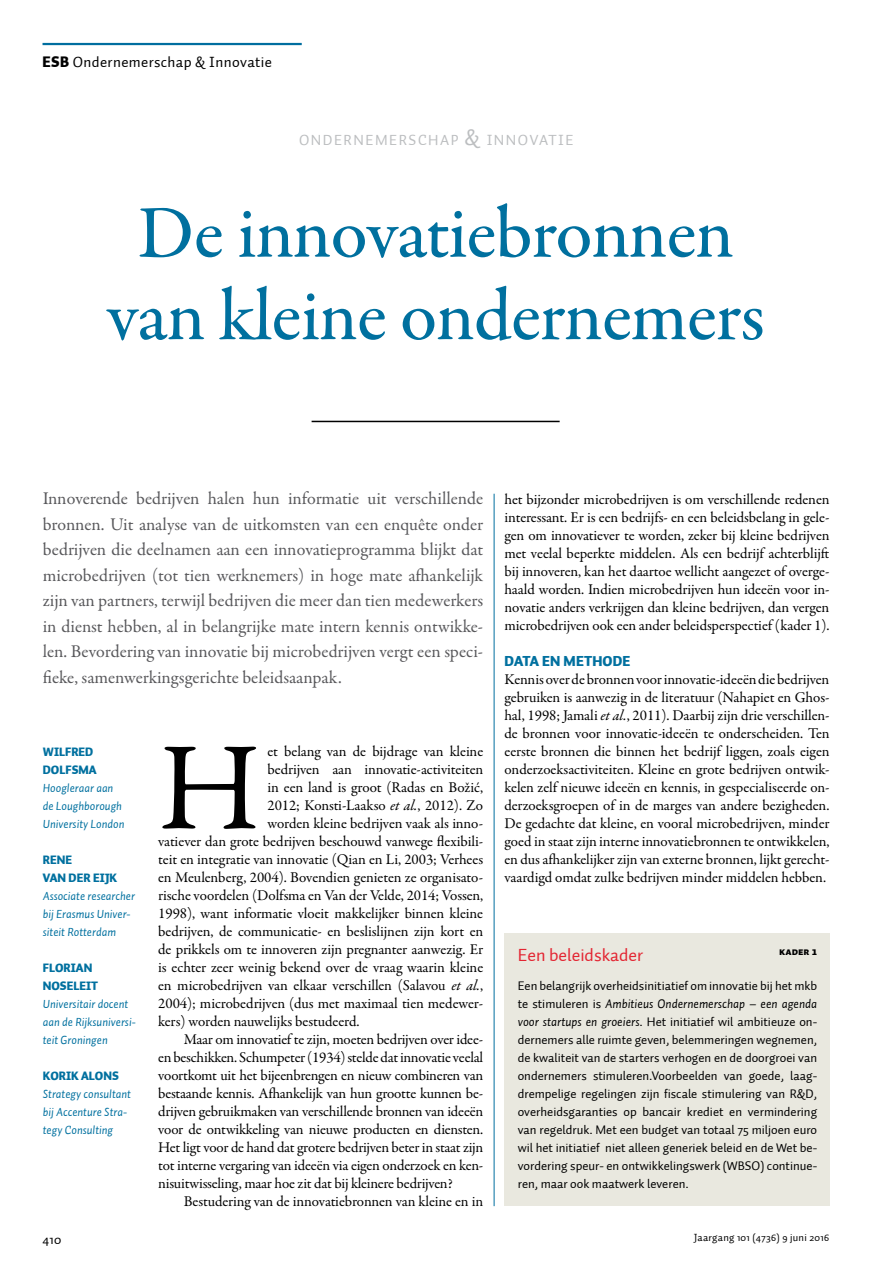
<style>
.page{position:relative;width:893px;height:1263px;background:#fff}
.page>*{position:absolute;margin:0;border:0;box-sizing:border-box;transform-origin:0 0}
.t1{font:126.15px "Garamond Premr Pro";color:#000}
.t2{font:500 75px/82.5px "Garamond Premr Pro";letter-spacing:-.015em;color:#00709f;text-align:center}
.t3{font:18px/25.5px "Garamond Premr Pro";color:#58585b;text-align:justify}
.t4{font:18px "Auto 1";color:#e32532}
.t5{font:15px/18px "Garamond Premr Pro";letter-spacing:-.015em;color:#000;text-align:justify}
.t6{font:15px "Auto 1";letter-spacing:.025em;color:#000}
.t7{font:15px "Auto 1";letter-spacing:.1em;color:#bcbec0}
.t8{font:900 14.25px "Auto 1";letter-spacing:.01em;color:#00709f}
.t9{font:13.5px "Auto 1";color:#000}
.t10{font:12.75px/18px "Auto 1";color:#000;text-align:justify}
.t11{font:italic 12px/18px "Auto 1";color:#00709f}
.t12{font:900 12px/18px "Auto 1";color:#00709f}
.t13{font:10.5px "Auto 1";letter-spacing:.025em;color:#000}
.t14{font:10.5px "Auto 1 Black Sm Cp";color:#000}
.s1{font-weight:900}
.s2{font-size:22.5px}
.s3{font-style:italic}
</style>
<div class="page">
<hr style="left:43px;top:43px;width:259px;height:2px;background:#006e9f">
<hr style="left:494px;top:494px;width:1px;height:712px;background:#006e9f">
<hr style="left:312px;top:421px;width:248px;height:1px;background:#000">
<div style="left:505px;top:933px;width:325px;height:273px;background:#e9e8df"></div>
<p class="t6" style="left:43px;top:53px;width:231px"><span class="s1">ESB</span> Ondernemerschap &amp; Innovatie</p>
<p class="t7" style="left:299px;top:131px;width:276px">ONDERNEMERSCHAP <span class="s2">&amp;</span> INNOVATIE</p>
<h2 class="t2" style="left:107px;top:193px;width:659px">De innovatiebronnen van kleine ondernemers</h2>
<p class="t3" style="left:43px;top:486px;width:442px">Innoverende bedrijven halen hun informatie uit verschillende bronnen. Uit analyse van de uitkomsten van een enquête onder bedrijven die deelnamen aan een innovatieprogramma blijkt dat microbedrijven (tot tien werknemers) in hoge mate afhankelijk zijn van partners, terwijl bedrijven die meer dan tien medewerkers in dienst hebben, al in belangrijke mate intern kennis ontwikke&shy;len. Bevordering van innovatie bij microbedrijven vergt een speci&shy;fieke, samenwerkingsgerichte beleidsaanpak.</p>
<p class="t12" style="left:43px;top:743px;width:55px">WILFRED<br>DOLFSMA</p>
<p class="t11" style="left:43px;top:779px;width:83px">Hoogleraar aan de Loughborough<br>University London</p>
<p class="t12" style="left:43px;top:851px;width:76px">RENE<br>VAN DER EIJK</p>
<p class="t11" style="left:43px;top:887px;width:94px">Associate researcher bij Erasmus Univer&shy;siteit Rotterdam</p>
<p class="t12" style="left:43px;top:959px;width:57px">FLORIAN<br>NOSELEIT</p>
<p class="t11" style="left:43px;top:995px;width:94px">Universitair docent aan de Rijksuniversi&shy;teit Groningen</p>
<p class="t12" style="left:43px;top:1067px;width:78px">KORIK ALONS</p>
<p class="t11" style="left:43px;top:1085px;width:90px">Strategy consultant bij Accenture Stra&shy;tegy Consulting</p>
<h1 class="t1" style="left:158px;top:712px;width:104px">H</h1>
<p class="t5" style="left:267px;top:743px;width:217px">et belang van de bijdrage van kleine</p>
<p class="t5" style="left:267px;top:761px;width:217px">bedrijven aan innovatie-activiteiten</p>
<p class="t5" style="left:267px;top:779px;width:217px">in een land is groot (Radas en Božić,</p>
<p class="t5" style="left:267px;top:797px;width:217px">2012; Konsti-Laakso <span class="s3">et al.</span>, 2012). Zo</p>
<p class="t5" style="left:267px;top:815px;width:217px">worden kleine bedrijven vaak als inno-</p>
<p class="t5" style="left:158px;top:833px;width:326px">vatiever dan grote bedrijven beschouwd vanwege flexibili-</p>
<p class="t5" style="left:158px;top:851px;width:327px">teit en integratie van innovatie (Qian en Li, 2003; Verhees</p>
<p class="t5" style="left:158px;top:869px;width:326px">en Meulenberg, 2004). Bovendien genieten ze organisato-</p>
<p class="t5" style="left:158px;top:887px;width:326px">rische voordelen (Dolfsma en Van der Velde, 2014; Vossen,</p>
<p class="t5" style="left:158px;top:905px;width:326px">1998), want informatie vloeit makkelijker binnen kleine</p>
<p class="t5" style="left:158px;top:923px;width:326px">bedrijven, de communicatie- en beslislijnen zijn kort en</p>
<p class="t5" style="left:158px;top:941px;width:326px">de prikkels om te innoveren zijn pregnanter aanwezig. Er</p>
<p class="t5" style="left:158px;top:959px;width:326px">is echter zeer weinig bekend over de vraag waarin kleine</p>
<p class="t5" style="left:158px;top:977px;width:326px">en microbedrijven van elkaar verschillen (Salavou <span class="s3">et al.</span>,</p>
<p class="t5" style="left:158px;top:995px;width:326px">2004); microbedrijven (dus met maximaal tien medewer-</p>
<p class="t5" style="left:158px;top:1013px;width:203px">kers) worden nauwelijks bestudeerd.</p>
<p class="t5" style="left:184px;top:1031px;width:301px">Maar om innovatief te zijn, moeten bedrijven over idee-</p>
<p class="t5" style="left:158px;top:1049px;width:327px">ën beschikken. Schumpeter (1934) stelde dat innovatie veelal</p>
<p class="t5" style="left:158px;top:1067px;width:326px">voortkomt uit het bijeenbrengen en nieuw combineren van</p>
<p class="t5" style="left:158px;top:1085px;width:326px">bestaande kennis. Afhankelijk van hun grootte kunnen be-</p>
<p class="t5" style="left:158px;top:1103px;width:327px">drijven gebruikmaken van verschillende bronnen van ideeën</p>
<p class="t5" style="left:158px;top:1121px;width:326px">voor de ontwikkeling van nieuwe producten en diensten.</p>
<p class="t5" style="left:158px;top:1139px;width:327px">Het ligt voor de hand dat grotere bedrijven beter in staat zijn</p>
<p class="t5" style="left:158px;top:1157px;width:326px">tot interne vergaring van ideeën via eigen onderzoek en ken-</p>
<p class="t5" style="left:158px;top:1175px;width:296px">nisuitwisseling, maar hoe zit dat bij kleinere bedrijven?</p>
<p class="t5" style="left:184px;top:1193px;width:301px">Bestudering van de innovatiebronnen van kleine en in</p>
<p class="t5" style="left:504px;top:491px;width:327px">het bijzonder microbedrijven is om verschillende redenen interessant. Er is een bedrijfs- en een beleidsbelang in gele&shy;gen om innovatiever te worden, zeker bij kleine bedrijven met veelal beperkte middelen. Als een bedrijf achterblijft bij innoveren, kan het daartoe wellicht aangezet of overge&shy;haald worden. Indien microbedrijven hun ideeën voor in&shy;novatie anders verkrijgen dan kleine bedrijven, dan vergen microbedrijven ook een ander beleidsperspectief (kader 1).</p>
<p class="t8" style="left:504px;top:652px;width:127px">DATA EN METHODE</p>
<p class="t5" style="left:504px;top:671px;width:327px">Kennis over de bronnen voor innovatie-ideeën die bedrijven gebruiken is aanwezig in de literatuur (Nahapiet en Ghos&shy;hal, 1998; Jamali <span class="s3">et al.</span>, 2011). Daarbij zijn drie verschillen&shy;de bronnen voor innovatie-ideeën te onderscheiden. Ten eerste bronnen die binnen het bedrijf liggen, zoals eigen onderzoeksactiviteiten. Kleine en grote bedrijven ontwik&shy;kelen zelf nieuwe ideeën en kennis, in gespecialiseerde on&shy;derzoeksgroepen of in de marges van andere bezigheden.<br>De gedachte dat kleine, en vooral microbedrijven, minder goed in staat zijn interne innovatiebronnen te ontwikkelen, en dus afhankelijker zijn van externe bronnen, lijkt gerecht&shy;vaardigd omdat zulke bedrijven minder middelen hebben.</p>
<p class="t4" style="left:518px;top:943px;width:127px">Een beleidskader</p>
<p class="t14" style="left:779px;top:945px;width:39px">KADER 1</p>
<p class="t10" style="left:518px;top:977px;width:301px">Een belangrijk overheidsinitiatief om innovatie bij het mkb te stimuleren is <span class="s3">Ambitieus Ondernemerschap – een agenda voor startups en groeiers</span>. Het initiatief wil ambitieuze on&shy;dernemers alle ruimte geven, belemmeringen wegnemen, de kwaliteit van de starters verhogen en de doorgroei van ondernemers stimuleren.Voorbeelden van goede, laag&shy;drempelige regelingen zijn fiscale stimulering van R&amp;D, overheidsgaranties op bancair krediet en vermindering van regeldruk. Met een budget van totaal 75 miljoen euro wil het initiatief niet alleen generiek beleid en de Wet be&shy;vordering speur- en ontwikkelingswerk (WBSO) continue&shy;ren, maar ook maatwerk leveren.</p>
<p class="t9" style="left:43px;top:1231px;width:20px">410</p>
<p class="t13" style="left:694px;top:1231px;width:137px">Jaargang 101 (4736) 9 juni 2016</p>
</div>
